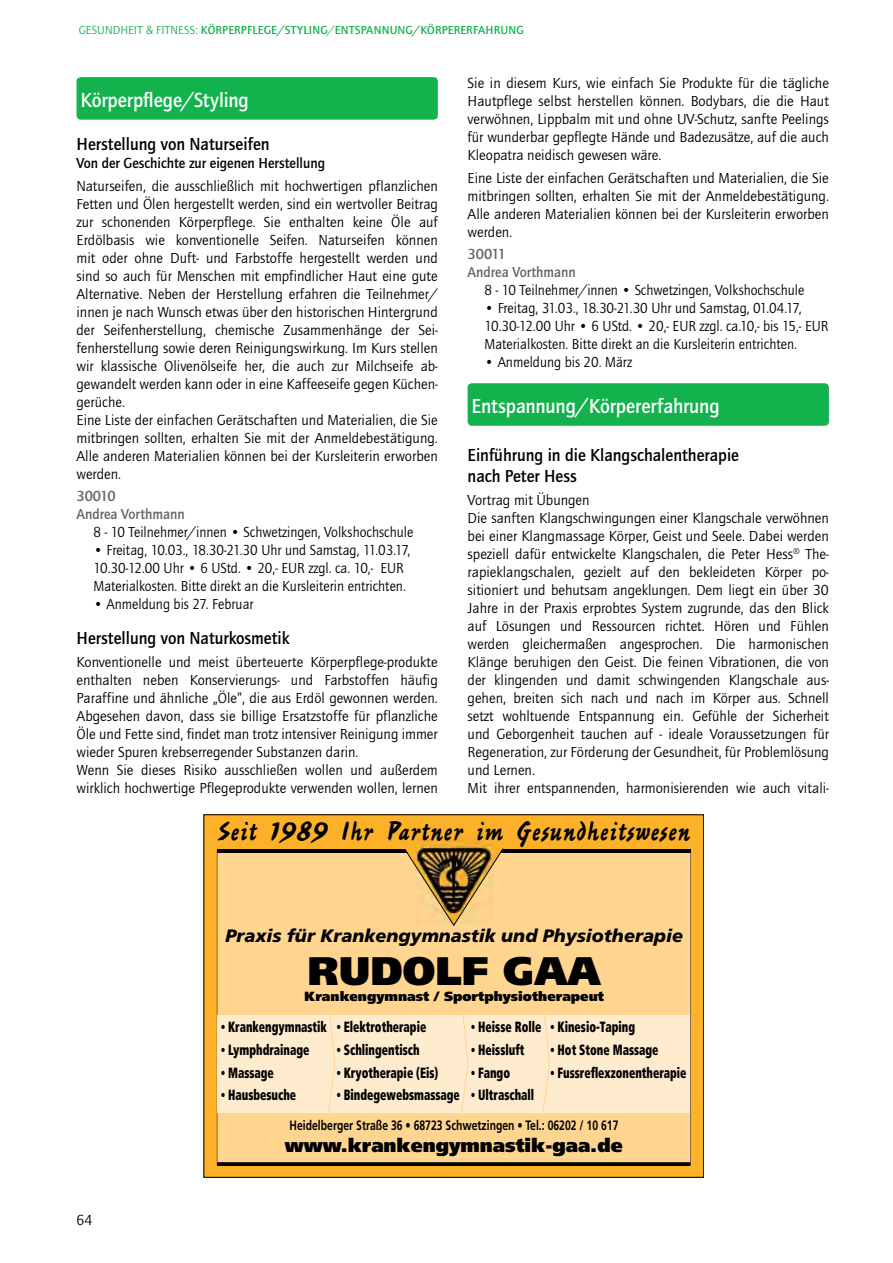
<style>
.page{position:relative;width:893px;height:1263px;background:#fff}
.page>*{position:absolute;margin:0;border:0;box-sizing:border-box;transform-origin:0 0}
.t1{font:900 39.9px "Frutiger LT Std";color:#000}
.t2{font:28.5px "Ashley Script MT Std";color:#000}
.t3{font:700 21px "Quay Itc T";letter-spacing:-.005em;color:#fff;scale:.95 1}
.t4{font:900 18.9px "Frutiger LT Std";color:#000}
.t5{font:700 18px/21.6px "Quay Itc T";color:#000;scale:.95 1}
.t6{font:italic 900 18px "Frutiger LT Std";color:#000}
.t7{font:15px/18px "Quay Itc T";color:#000}
.t8{font:15px/18px "Quay Itc T";color:#000;scale:.95 1}
.t9{font:700 15px/18px "Quay Itc T";color:#616469}
.t10{font:700 15px "Quay Itc T";color:#000;scale:.95 1}
.t11{font:900 condensed 14.85px "Frutiger LT Std";color:#000;scale:.77 1}
.t12{font:700 13.5px "Frutiger LT Std";color:#000;scale:.77 1}
.t13{font:900 13.35px "Frutiger LT Std";color:#000}
.t14{font:700 12px "Quay Itc T";letter-spacing:.01em;color:#12b24c}
.s1{font-weight:400}
.s2{font-family:"Gill Sans Std";font-weight:700;font-stretch:normal}
</style>
<div class="page">
<div style="left:204px;top:815px;width:500px;height:363px;background:#fcb128"></div>
<div style="left:217px;top:851px;width:474px;height:313px;background:#ffd58f"></div>
<hr style="left:217px;top:849px;width:473px;height:4px;background:#000">
<svg style="left:217px;top:1162px;width:473px;height:4px;background:#0d0b07"></svg>
<div style="left:218px;top:1016px;width:472px;height:97px;background:#ffeccf"></div>
<img style="left:390px;top:833px;width:127px;height:93px">
<svg style="left:327px;top:1015px;width:9px;height:99px"></svg>
<svg style="left:460px;top:1015px;width:9px;height:99px"></svg>
<svg style="left:542px;top:1015px;width:8px;height:99px"></svg>
<div style="left:77px;top:77px;width:361px;height:43px;background:#12b24c;border-radius:4px"></div>
<div style="left:468px;top:383px;width:361px;height:43px;background:#12b24c;border-radius:4px"></div>
<p class="t14" style="left:79px;top:25px;width:447px"><span class="s1">GESUNDHEIT &amp; FITNESS:</span> KÖRPERPFLEGE/STYLING<span class="s1">/</span>ENTSPANNUNG/KÖRPERERFAHRUNG</p>
<h3 class="t3" style="left:80px;top:91px;width:179px">Körperpflege/Styling</h3>
<p class="t5" style="left:77px;top:135px;width:205px">Herstellung von Naturseifen</p>
<p class="t10" style="left:77px;top:157px;width:263px">Von der Geschichte zur eigenen Herstellung</p>
<p class="t7" style="left:77px;top:178px;width:363px">Naturseifen, die ausschließlich mit hochwertigen pflanzlichen Fetten und Ölen hergestellt werden, sind ein wertvoller Beitrag zur schonenden Körperpflege. Sie enthalten keine Öle auf Erdölbasis wie konventionelle Seifen. Naturseifen können mit oder ohne Duft- und Farbstoffe hergestellt werden und sind so auch für Menschen mit empfindlicher Haut eine gute Alternative. Neben der Herstellung erfahren die Teilnehmer/ innen je nach Wunsch etwas über den historischen Hintergrund der Seifenherstellung, chemische Zusammenhänge der Sei&shy;fenherstellung sowie deren Reinigungswirkung. Im Kurs stellen wir klassische Olivenölseife her, die auch zur Milchseife ab&shy;gewandelt werden kann oder in eine Kaffeeseife gegen Kü chen&shy;gerüche.<br>Eine Liste der einfachen Gerätschaften und Materialien, die Sie mitbringen sollten, erhalten Sie mit der Anmeldebestätigung.<br>Alle anderen Materialien können bei der Kursleiterin erworben werden.</p>
<p class="t9" style="left:77px;top:488px;width:110px">30010<br>Andrea Vorthmann</p>
<p class="t8" style="left:94px;top:524px;width:338px">8 - 10 Teilnehmer/innen • Schwetzingen, Volkshochschule</p>
<p class="t8" style="left:94px;top:542px;width:335px">• Freitag, 10.03., 18.30-21.30 Uhr und Samstag, 11.03.17,<br>10.30-12.00 Uhr • 6 UStd. • 20,- EUR zzgl. ca. 10,- EUR<br>Materialkosten. Bitte direkt an die Kursleiterin entrichten.</p>
<p class="t8" style="left:94px;top:596px;width:170px">• Anmeldung bis 27. Februar</p>
<p class="t5" style="left:77px;top:628px;width:226px">Herstellung von Naturkosmetik</p>
<p class="t7" style="left:76px;top:654px;width:363px">Konventionelle und meist überteuerte Körperpflege-produkte enthalten neben Konservierungs- und Farbstoffen häufig Paraffine und ähnliche „Öle“, die aus Erdöl gewonnen werden.<br>Abgesehen davon, dass sie billige Ersatzstoffe für pflanzliche Öle und Fette sind, findet man trotz intensiver Reinigung immer wieder Spuren krebserregender Substanzen darin.<br>Wenn Sie dieses Risiko ausschließen wollen und außerdem wirklich hochwertige Pflegeprodukte verwenden wollen, lernen</p>
<p class="t7" style="left:468px;top:76px;width:363px;text-align:justify">Sie in diesem Kurs, wie einfach Sie Produkte für die tägliche Hautpflege selbst herstellen können. Bodybars, die die Haut verwöhnen, Lippbalm mit und ohne UV-Schutz, sanfte Peelings für wunderbar gepflegte Hände und Badezusätze, auf die auch Kleopatra neidisch gewesen wäre.</p>
<p class="t7" style="left:468px;top:170px;width:363px;text-align:justify">Eine Liste der einfachen Gerätschaften und Materialien, die Sie mitbringen sollten, erhalten Sie mit der Anmeldebestätigung.<br>Alle anderen Materialien können bei der Kursleiterin erworben werden.</p>
<p class="t9" style="left:468px;top:246px;width:110px">30011<br>Andrea Vorthmann</p>
<p class="t8" style="left:485px;top:282px;width:338px">8 - 10 Teilnehmer/innen • Schwetzingen, Volkshochschule</p>
<p class="t8" style="left:485px;top:300px;width:363px">• Freitag, 31.03., 18.30-21.30 Uhr und Samstag, 01.04.17,<br>10.30-12.00 Uhr • 6 UStd. • 20,- EUR zzgl. ca.10,- bis 15,- EUR<br>Materialkosten. Bitte direkt an die Kursleiterin entrichten.</p>
<p class="t8" style="left:485px;top:354px;width:157px">• Anmeldung bis 20. März</p>
<h3 class="t3" style="left:471px;top:397px;width:263px">Entspannung/Körpererfahrung</h3>
<p class="t5" style="left:468px;top:445px;width:287px">Einführung in die Klangschalentherapie nach Peter Hess</p>
<p class="t7" style="left:468px;top:492px;width:363px">Vortrag mit Übungen<br>Die sanften Klangschwingungen einer Klangschale verwöhnen bei einer Klangmassage Körper, Geist und Seele. Dabei werden speziell dafür entwickelte Klangschalen, die Peter Hess<sup>®</sup> The&shy;rapieklangschalen, gezielt auf den bekleideten Körper po&shy;sitioniert und behutsam angeklungen. Dem liegt ein über 30<br>Jah re in der Praxis erprobtes System zugrunde, das den Blick auf Lösungen und Ressourcen richtet. Hören und Fühlen wer den gleichermaßen angesprochen. Die harmonischen Klänge beruhigen den Geist. Die feinen Vibrationen, die von der klingenden und damit schwingenden Klangschale aus&shy;gehen, breiten sich nach und nach im Körper aus. Schnell setzt wohltuende Entspannung ein. Gefühle der Sicherheit und Geborgenheit tauchen auf - ideale Voraussetzungen für Regeneration, zur Förderung der Gesundheit, für Problemlösung und Lernen.<br>Mit ihrer entspannenden, harmonisierenden wie auch vita li-</p>
<h2 class="t2" style="left:217px;top:814px;width:475px">Seit 1989 Ihr Partner im Gesundheitswesen</h2>
<p class="t6" style="left:225px;top:928px;width:459px">Praxis für Krankengymnastik und Physiotherapie</p>
<p class="t7" style="left:77px;top:1212px;width:18px">64</p>
<h1 class="t1" style="left:308px;top:954px;width:294px">RUDOLF GAA</h1>
<p class="t11" style="left:221px;top:1021px;width:139px"><span class="s2">•</span> Krankengymnastik</p>
<p class="t11" style="left:221px;top:1043px;width:116px"><span class="s2">•</span> Lymphdrainage</p>
<p class="t11" style="left:221px;top:1066px;width:70px"><span class="s2">•</span> Massage</p>
<p class="t11" style="left:221px;top:1089px;width:99px"><span class="s2">•</span> Hausbesuche</p>
<p class="t4" style="left:285px;top:1137px;width:339px">www.krankengymnastik-gaa.de</p>
<p class="t13" style="left:304px;top:991px;width:301px">Krankengymnast / Sportphysiotherapeut</p>
<p class="t11" style="left:550px;top:1021px;width:111px"><span class="s2">•</span> Kinesio-Taping</p>
<p class="t11" style="left:550px;top:1043px;width:142px"><span class="s2">•</span> Hot Stone Massage</p>
<p class="t11" style="left:550px;top:1066px;width:178px"><span class="s2">•</span> Fussreflexzonentherapie</p>
<p class="t12" style="left:289px;top:1120px;width:429px">Heidelberger Straße 36 • 68723 Schwetzingen • Tel.: 06202 / 10 617</p>
<p class="t11" style="left:471px;top:1021px;width:93px"><span class="s2">•</span> Heisse Rolle</p>
<p class="t11" style="left:471px;top:1043px;width:70px"><span class="s2">•</span> Heissluft</p>
<p class="t11" style="left:471px;top:1066px;width:52px"><span class="s2">•</span> Fango</p>
<p class="t11" style="left:471px;top:1089px;width:83px"><span class="s2">•</span> Ultraschall</p>
<p class="t11" style="left:337px;top:1021px;width:118px"><span class="s2">•</span> Elektrotherapie</p>
<p class="t11" style="left:337px;top:1043px;width:109px"><span class="s2">•</span> Schlingentisch</p>
<p class="t11" style="left:337px;top:1066px;width:133px"><span class="s2">•</span> Kryotherapie (Eis)</p>
<p class="t11" style="left:337px;top:1089px;width:161px"><span class="s2">•</span> Bindegewebsmassage</p>
</div>
